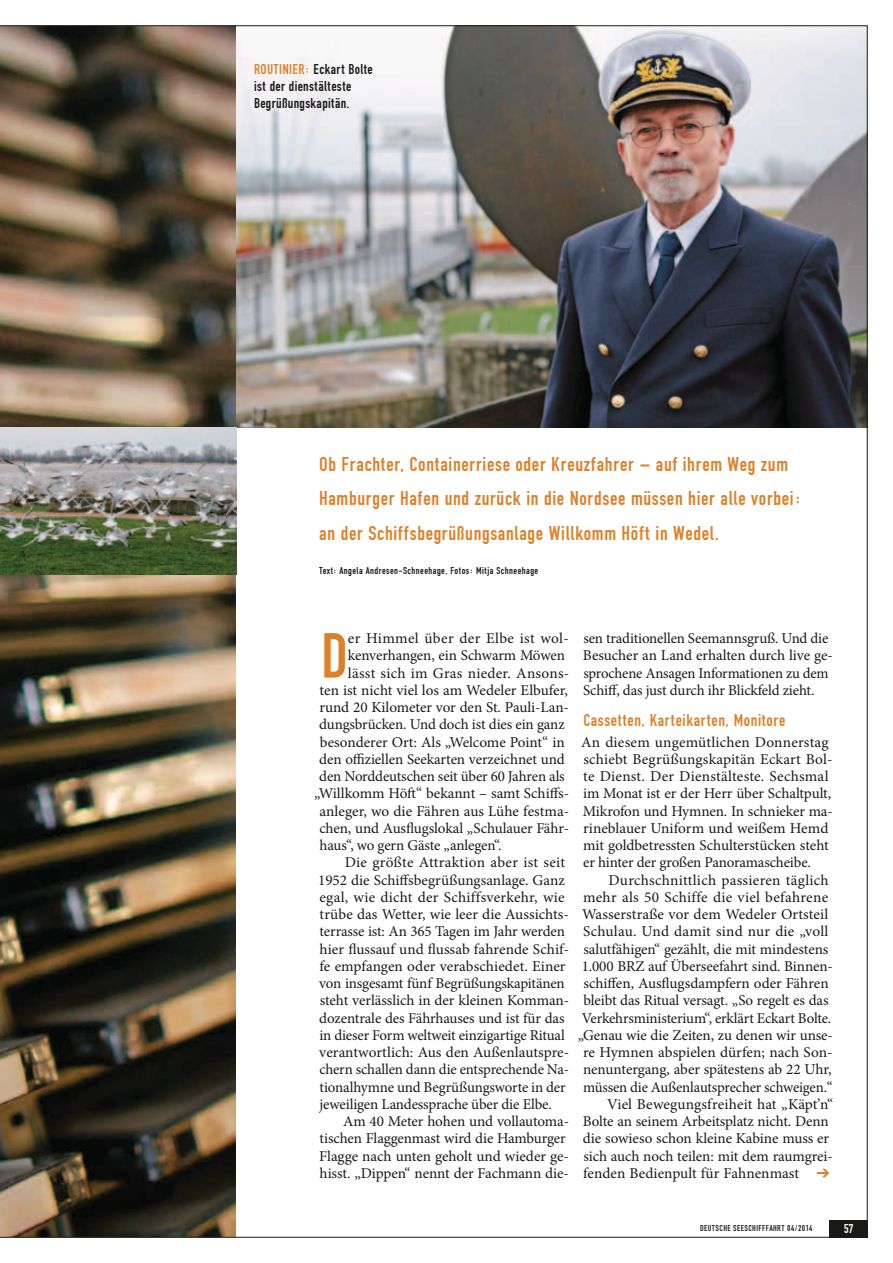
<style>
.page{position:relative;width:893px;height:1263px;background:#fff}
.page>*{position:absolute;margin:0;border:0;box-sizing:border-box;transform-origin:0 0}
.t1{font:66.75px "Fette Eng D";color:#de8027}
.t2{font:21px/34.5px "Fette Eng D";letter-spacing:.03em;color:#de8027}
.t3{font:18px "Fette Eng D";letter-spacing:.03em;color:#de8027}
.t4{font:15px/17.2px "Minion Pro";letter-spacing:-.005em;color:#1a1918}
.t5{font:15px "Minion Pro";letter-spacing:.02em;color:#1a1918}
.t6{font:15px "Minion Pro";letter-spacing:.015em;color:#1a1918}
.t7{font:15px/17.2px "Fette Eng D";letter-spacing:.02em;color:#1a1918}
.t8{font:13.5px "Fette Eng D";color:#fff}
.t9{font:10.5px "Fette Eng D";letter-spacing:.04em;color:#1a1918}
.t10{font:9px "Fette Eng D";letter-spacing:.04em;color:#1a1918}
.s1{color:#de8027}
</style>
<div class="page">
<img style="left:0;top:26px;width:867px;height:1211px">
<div style="left:829px;top:1220px;width:38px;height:17px;background:#1a1918"></div>
<p class="t7" style="left:254px;top:60px;width:120px"><span class="s1">ROUTINIER:</span> Eckart Bolte ist der dienstälteste<br>Begrüßungskapitän.</p>
<h2 class="t2" style="left:319px;top:446px;width:484px">Ob Frachter, Containerriese oder Kreuzfahrer – auf ihrem Weg zum<br>Hamburger Hafen und zurück in die Nordsee müssen hier alle vorbei: an der Schiffsbegrüßungsanlage Willkomm Höft in Wedel.</h2>
<p class="t9" style="left:319px;top:565px;width:221px">Text: Angela Andresen-Schneehage, Fotos: Mitja Schneehage</p>
<h1 class="t1" style="left:321px;top:620px;width:29px">D</h1>
<p class="t5" style="left:348px;top:628px;width:223px">er Himmel über der Elbe ist wol-</p>
<p class="t4" style="left:348px;top:647px;width:218px">kenverhangen, ein Schwarm Möwen</p>
<p class="t6" style="left:348px;top:663px;width:223px">lässt sich im Gras nieder. Ansons-</p>
<p class="t4" style="left:320px;top:681px;width:250px">ten ist nicht viel los am Wedeler Elbufer,</p>
<p class="t4" style="left:319px;top:699px;width:251px">rund 20 Kilometer vor den St. Pauli-Lan-</p>
<p class="t4" style="left:319px;top:716px;width:247px">dungsbrücken. Und doch ist dies ein ganz</p>
<p class="t4" style="left:320px;top:733px;width:246px">besonderer Ort: Als „Welcome Point“ in</p>
<p class="t4" style="left:319px;top:750px;width:247px">den offiziellen Seekarten verzeichnet und</p>
<p class="t4" style="left:319px;top:768px;width:247px">den Norddeutschen seit über 60 Jahren als</p>
<p class="t4" style="left:314px;top:785px;width:256px">„Willkomm Höft“ bekannt – samt Schiffs-</p>
<p class="t4" style="left:319px;top:802px;width:251px">anleger, wo die Fähren aus Lühe festma-</p>
<p class="t4" style="left:319px;top:819px;width:251px">chen, und Ausflugslokal „Schulauer Fähr-</p>
<p class="t4" style="left:320px;top:837px;width:183px">haus“, wo gern Gäste „anlegen“.</p>
<p class="t5" style="left:345px;top:852px;width:222px">Die größte Attraktion aber ist seit</p>
<p class="t4" style="left:318px;top:871px;width:248px">1952 die Schiffsbegrüßungsanlage. Ganz</p>
<p class="t6" style="left:320px;top:887px;width:247px">egal, wie dicht der Schiffsverkehr, wie</p>
<p class="t4" style="left:320px;top:906px;width:251px">trübe das Wetter, wie leer die Aussichts-</p>
<p class="t4" style="left:320px;top:923px;width:247px">terrasse ist: An 365 Tagen im Jahr werden</p>
<p class="t4" style="left:320px;top:940px;width:251px">hier flussauf und flussab fahrende Schif-</p>
<p class="t4" style="left:319px;top:957px;width:248px">fe empfangen oder verabschiedet. Einer</p>
<p class="t4" style="left:319px;top:975px;width:247px">von insgesamt fünf Begrüßungskapitänen</p>
<p class="t4" style="left:320px;top:992px;width:251px">steht verlässlich in der kleinen Komman-</p>
<p class="t4" style="left:319px;top:1009px;width:247px">dozentrale des Fährhauses und ist für das</p>
<p class="t4" style="left:319px;top:1026px;width:247px">in dieser Form weltweit einzigartige Ritual</p>
<p class="t4" style="left:319px;top:1044px;width:252px">verantwortlich: Aus den Außenlautspre-</p>
<p class="t4" style="left:319px;top:1061px;width:251px">chern schallen dann die entsprechende Na-</p>
<p class="t4" style="left:320px;top:1078px;width:248px">tionalhymne und Begrüßungsworte in der</p>
<p class="t4" style="left:319px;top:1095px;width:234px">jeweiligen Landessprache über die Elbe.</p>
<p class="t4" style="left:343px;top:1113px;width:228px">Am 40 Meter hohen und vollautoma-</p>
<p class="t4" style="left:320px;top:1130px;width:248px">tischen Flaggenmast wird die Hamburger</p>
<p class="t4" style="left:319px;top:1147px;width:251px">Flagge nach unten geholt und wieder ge-</p>
<p class="t4" style="left:320px;top:1164px;width:251px">hisst. „Dippen“ nennt der Fachmann die-</p>
<p class="t4" style="left:583px;top:630px;width:252px">sen traditionellen Seemannsgruß. Und die Besucher an Land erhalten durch live ge&shy;sprochene Ansagen Informationen zu dem Schiff, das just durch ihr Blickfeld zieht.</p>
<p class="t3" style="left:583px;top:711px;width:204px">Cassetten, Karteikarten, Monitore</p>
<p class="t4" style="left:581px;top:733px;width:253px">An diesem ungemütlichen Donnerstag schiebt Begrüßungskapitän Eckart Bol&shy;te Dienst. Der Dienstälteste. Sechsmal im Monat ist er der Herr über Schaltpult, Mik rofon und Hymnen. In schnieker ma&shy;rineblauer Uniform und weißem Hemd mit goldbetressten Schulterstücken steht er hinter der großen Panoramascheibe.</p>
<p class="t5" style="left:608px;top:870px;width:222px">Durchschnittlich passieren täglich</p>
<p class="t5" style="left:583px;top:887px;width:247px">mehr als 50 Schiffe die viel befahrene</p>
<p class="t4" style="left:582px;top:906px;width:248px">Wasserstraße vor dem Wedeler Ortsteil</p>
<p class="t6" style="left:583px;top:921px;width:247px">Schulau. Und damit sind nur die „voll</p>
<p class="t4" style="left:583px;top:940px;width:246px">salutfähigen“ gezählt, die mit mindestens</p>
<p class="t4" style="left:582px;top:957px;width:253px">1.000 BRZ auf Überseefahrt sind. Binnen-</p>
<p class="t4" style="left:583px;top:975px;width:247px">schiffen, Ausflugsdampfern oder Fähren</p>
<p class="t4" style="left:583px;top:992px;width:247px">bleibt das Ritual versagt. „So regelt es das</p>
<p class="t4" style="left:582px;top:1009px;width:251px">Verkehrsministerium“, erklärt Eckart Bolte.</p>
<p class="t4" style="left:578px;top:1026px;width:257px">„Genau wie die Zeiten, zu denen wir unse-</p>
<p class="t4" style="left:583px;top:1044px;width:251px">re Hymnen abspielen dürfen; nach Son-</p>
<p class="t4" style="left:583px;top:1061px;width:250px">nenuntergang, aber spätestens ab 22 Uhr,</p>
<p class="t4" style="left:583px;top:1078px;width:251px">müssen die Außenlautsprecher schweigen.“</p>
<p class="t4" style="left:607px;top:1095px;width:227px">Viel Bewegungsfreiheit hat „Käpt’n“</p>
<p class="t4" style="left:583px;top:1113px;width:247px">Bolte an seinem Arbeitsplatz nicht. Denn</p>
<p class="t4" style="left:583px;top:1130px;width:248px">die sowieso schon kleine Kabine muss er</p>
<p class="t4" style="left:583px;top:1147px;width:251px">sich auch noch teilen: mit dem raumgrei-</p>
<p class="t4" style="left:583px;top:1164px;width:217px">fenden Bedienpult für Fahnenmast</p>
<p class="t10" style="left:700px;top:1223px;width:114px">DEUTSCHE SEESCHIFFFAHRT 04/2014</p>
<p class="t8" style="left:844px;top:1221px;width:11px">57</p>
</div>
